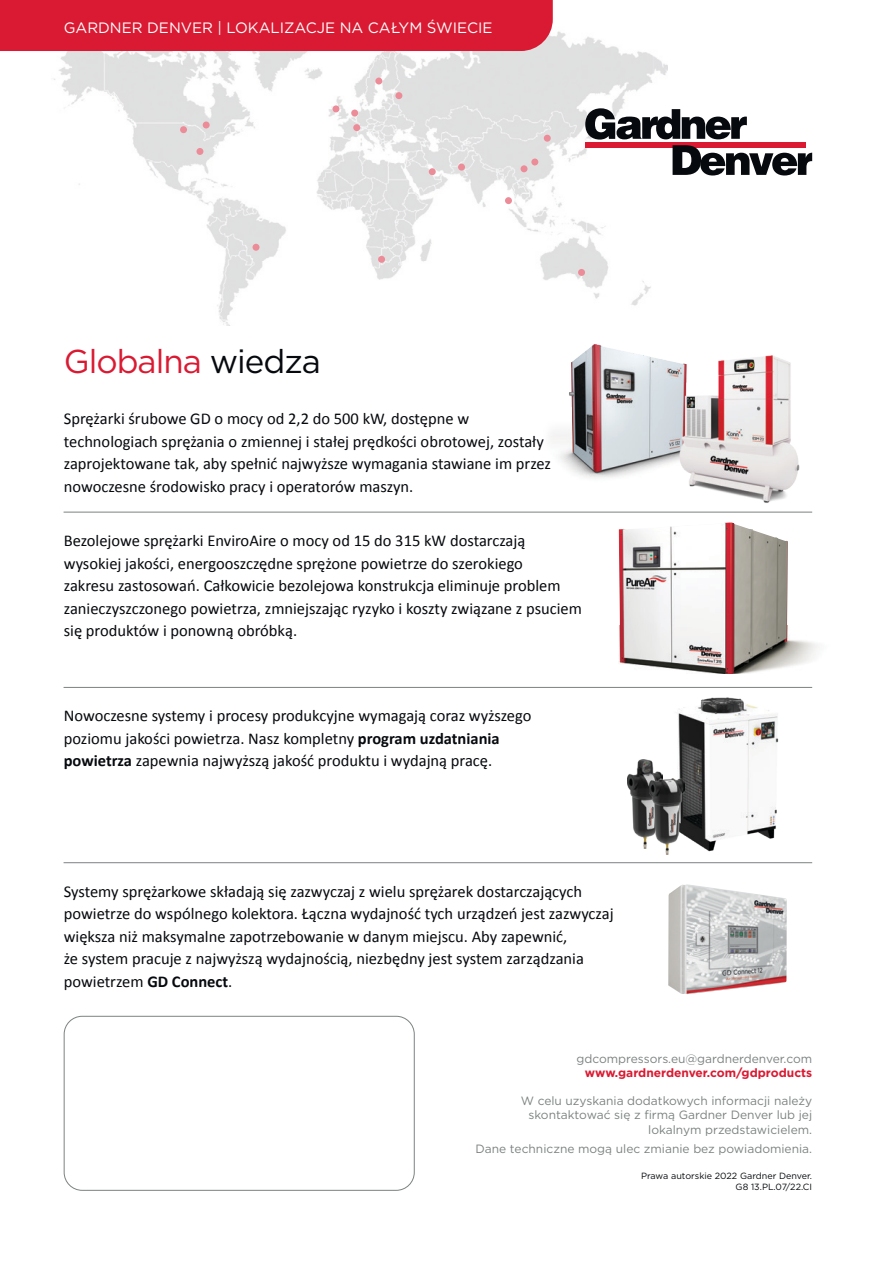
<style>
.page{position:relative;width:893px;height:1263px;background:#fff}
.page>*{position:absolute;margin:0;border:0;box-sizing:border-box;transform-origin:0 0}
.t1{font:33px "Gotham";letter-spacing:-.03em;color:#da1a32}
.t2{font:16.5px/22.5px "Calibri";color:#06090d}
.t3{font:15px "Gotham";color:#fff}
.t4{font:12px/14.4px "Gotham";color:#7c8281;text-align:right}
.t5{font:700 12px "Gotham";color:#da1a32}
.t6{font:9px/10.8px "Gotham";color:#06090d;text-align:right}
.s1{color:#06090d}
.s2{font-weight:700}
</style>
<div class="page">
<img style="left:54px;top:31px;width:614px;height:295px">
<div style="left:378px;top:256px;width:7px;height:7px;background:#ec8c98;border-radius:50%"></div>
<svg style="left:196px;top:148px;width:7px;height:7px"></svg>
<div style="left:203px;top:122px;width:7px;height:6px;background:#ec8c98;border-radius:50%"></div>
<div style="left:180px;top:126px;width:7px;height:7px;background:#ec8c98;border-radius:50%"></div>
<div style="left:253px;top:244px;width:6px;height:7px;background:#ec8c98;border-radius:50%"></div>
<div style="left:332px;top:105px;width:7px;height:7px;background:#ec8c98;border-radius:50%"></div>
<div style="left:375px;top:78px;width:7px;height:7px;background:#ec8c98;border-radius:50%"></div>
<div style="left:351px;top:110px;width:7px;height:6px;background:#ec8c98;border-radius:50%"></div>
<div style="left:544px;top:135px;width:7px;height:7px;background:#ec8c98;border-radius:50%"></div>
<div style="left:531px;top:159px;width:7px;height:6px;background:#ec8c98;border-radius:50%"></div>
<div style="left:521px;top:165px;width:7px;height:7px;background:#ec8c98;border-radius:50%"></div>
<div style="left:578px;top:269px;width:7px;height:7px;background:#ec8c98;border-radius:50%"></div>
<div style="left:505px;top:197px;width:7px;height:7px;background:#ec8c98;border-radius:50%"></div>
<div style="left:458px;top:164px;width:7px;height:7px;background:#ec8c98;border-radius:50%"></div>
<div style="left:395px;top:92px;width:7px;height:7px;background:#ec8c98;border-radius:50%"></div>
<div style="left:353px;top:124px;width:7px;height:7px;background:#ec8c98;border-radius:50%"></div>
<div style="left:429px;top:168px;width:7px;height:7px;background:#ec8c98;border-radius:50%"></div>
<svg style="left:585px;top:108px;width:227px;height:68px"></svg>
<div style="left:64px;top:1016px;width:351px;height:175px;border:1px solid #7c8281;border-radius:18px"></div>
<hr style="left:64px;top:687px;width:748px;height:1px;background:#7c8281">
<hr style="left:64px;top:862px;width:748px;height:1px;background:#7c8281">
<hr style="left:64px;top:512px;width:748px;height:1px;background:#7c8281">
<img style="left:668px;top:884px;width:119px;height:110px">
<img style="left:788px;top:639px;width:31px;height:28px">
<img style="left:619px;top:522px;width:169px;height:152px">
<img style="left:662px;top:697px;width:117px;height:155px">
<img style="left:627px;top:760px;width:35px;height:88px">
<img style="left:649px;top:778px;width:35px;height:76px">
<img style="left:551px;top:432px;width:89px;height:46px">
<img style="left:569px;top:344px;width:77px;height:127px">
<img style="left:646px;top:355px;width:167px;height:158px">
<div style="left:0;top:0;width:553px;height:51px;background:#da1a32"></div>
<p class="t3" style="left:64px;top:18px;width:430px">GARDNER DENVER | LOKALIZACJE NA CAŁYM ŚWIECIE</p>
<h1 class="t1" style="left:64px;top:340px;width:259px">Globalna <span class="s1">wiedza</span></h1>
<p class="t2" style="left:64px;top:407px;width:489px">Sprężarki śrubowe GD o mocy od 2,2 do 500 kW, dostępne w technologiach sprężania o zmiennej i stałej prędkości obrotowej, zostały zaprojektowane tak, aby spełnić najwyższe wymagania stawiane im przez nowoczesne środowisko pracy i operatorów maszyn.</p>
<p class="t2" style="left:64px;top:529px;width:520px">Bezolejowe sprężarki EnviroAire o mocy od 15 do 315 kW dostarczają wysokiej jakości, energooszczędne sprężone powietrze do szerokiego<br>zakresu zastosowań. Całkowicie bezolejowa konstrukcja eliminuje problem zanieczyszczonego powietrza, zmniejszając ryzyko i koszty związane z psuciem się produktów i ponowną obróbką.</p>
<p class="t2" style="left:64px;top:704px;width:469px">Nowoczesne systemy i procesy produkcyjne wymagają coraz wyższego poziomu jakości powietrza. Nasz kompletny <span class="s2">program uzdatniania powietrza</span> zapewnia najwyższą jakość produktu i wydajną pracę.</p>
<p class="t2" style="left:64px;top:879px;width:551px">Systemy sprężarkowe składają się zazwyczaj z wielu sprężarek dostarczających powietrze do wspólnego kolektora. Łączna wydajność tych urządzeń jest zazwyczaj większa niż maksymalne zapotrzebowanie w danym miejscu. Aby zapewnić,<br>że system pracuje z najwyższą wydajnością, niezbędny jest system zarządzania powietrzem <span class="s2">GD Connect</span>.</p>
<p class="t4" style="left:576px;top:1051px;width:237px">gdcompressors.eu@gardnerdenver.com</p>
<p class="t5" style="left:585px;top:1065px;width:229px">www.gardnerdenver.com/gdproducts</p>
<p class="t4" style="left:521px;top:1093px;width:293px">W celu uzyskania dodatkowych informacji należy skontaktować się z firmą Gardner Denver lub jej lokalnym przedstawicielem.</p>
<p class="t4" style="left:475px;top:1141px;width:338px">Dane techniczne mogą ulec zmianie bez powiadomienia.</p>
<p class="t6" style="left:641px;top:1171px;width:172px">Prawa autorskie 2022 Gardner Denver.<br>G8 13.PL.07/22.CI</p>
</div>
